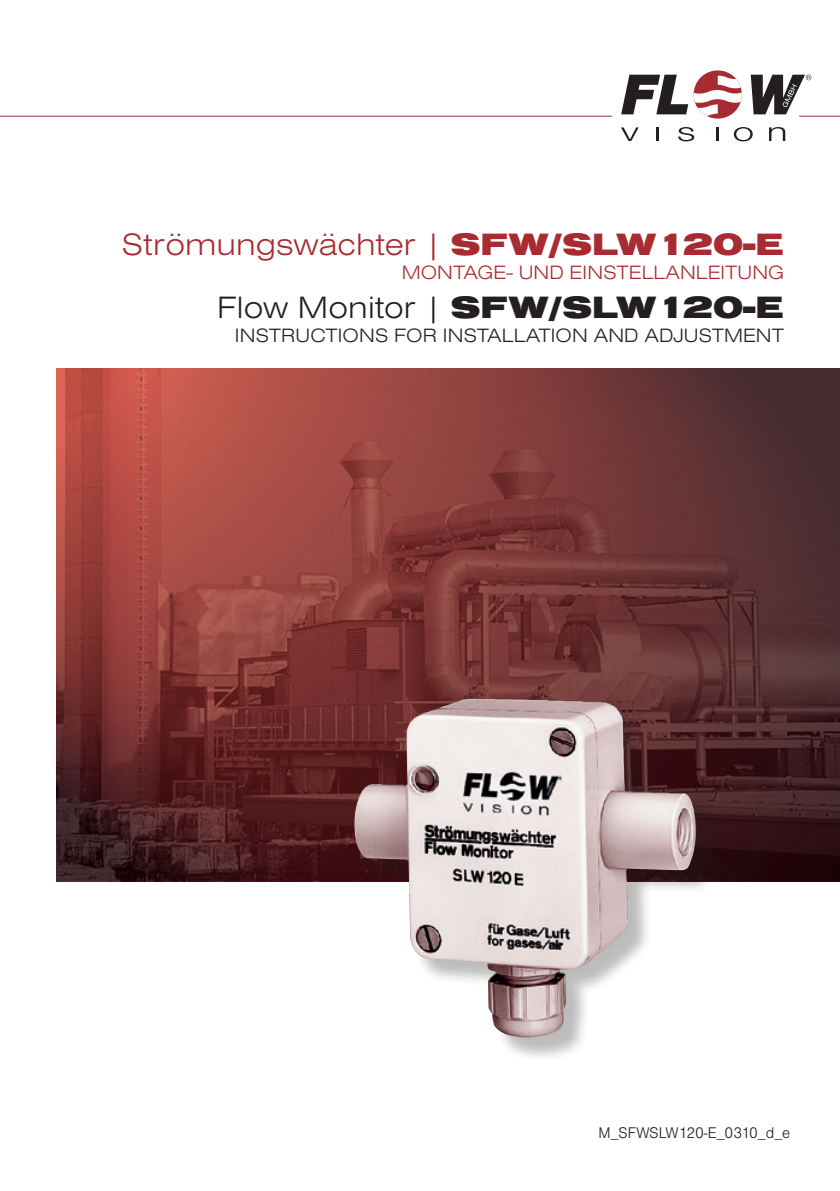
<style>
.page{position:relative;width:840px;height:1191px;background:#fff}
.page>*{position:absolute;margin:0;border:0;box-sizing:border-box;transform-origin:0 0}
.t1{font:300 expanded 32px "Sans";color:#a72b30}
.t2{font:300 expanded 32px "Sans";color:#231f20}
.t3{font:300 expanded 20px "Sans";letter-spacing:.005em;color:#231f20}
.t4{font:300 expanded 20px "Sans";color:#a72b30}
.t5{font:300 16px "Sans";color:#231f20}
.s1{font-weight:900}
</style>
<div class="page">
<hr style="left:798px;top:116px;width:41px;height:1px;background:#a72b30">
<hr style="left:0;top:116px;width:611px;height:1px;background:#a72b30">
<svg style="left:621px;top:127px;width:17px;height:14px"></svg>
<svg style="left:656px;top:127px;width:2px;height:14px"></svg>
<svg style="left:678px;top:127px;width:16px;height:14px"></svg>
<svg style="left:716px;top:127px;width:2px;height:14px"></svg>
<svg style="left:733px;top:127px;width:19px;height:14px"></svg>
<svg style="left:769px;top:127px;width:15px;height:14px"></svg>
<svg style="left:621px;top:70px;width:121px;height:49px"></svg>
<svg style="left:750px;top:75px;width:61px;height:39px"></svg>
<img style="left:57px;top:369px;width:782px;height:513px">
<div style="left:357px;top:700px;width:363px;height:362px;background:#231f20;opacity:.3"></div>
<img style="left:352px;top:697px;width:345px;height:342px">
<p class="t1" style="left:122px;top:227px;width:663px">STRÖMUNGSWÄCHTER | <span class="s1">SFW/SLW120-E</span></p>
<p class="t4" style="left:401px;top:261px;width:383px">MONTAGE- UND EINSTELLANLEITUNG</p>
<p class="t2" style="left:217px;top:289px;width:568px">FLOW MONITOR | <span class="s1">SFW/SLW120-E</span></p>
<p class="t3" style="left:235px;top:324px;width:550px">I NSTRUCTIONS FOR I NSTALLATION AND ADJUSTMENT</p>
<p class="t5" style="left:598px;top:1124px;width:193px">M_SFWSLW120-E_0310_d_e</p>
</div>
